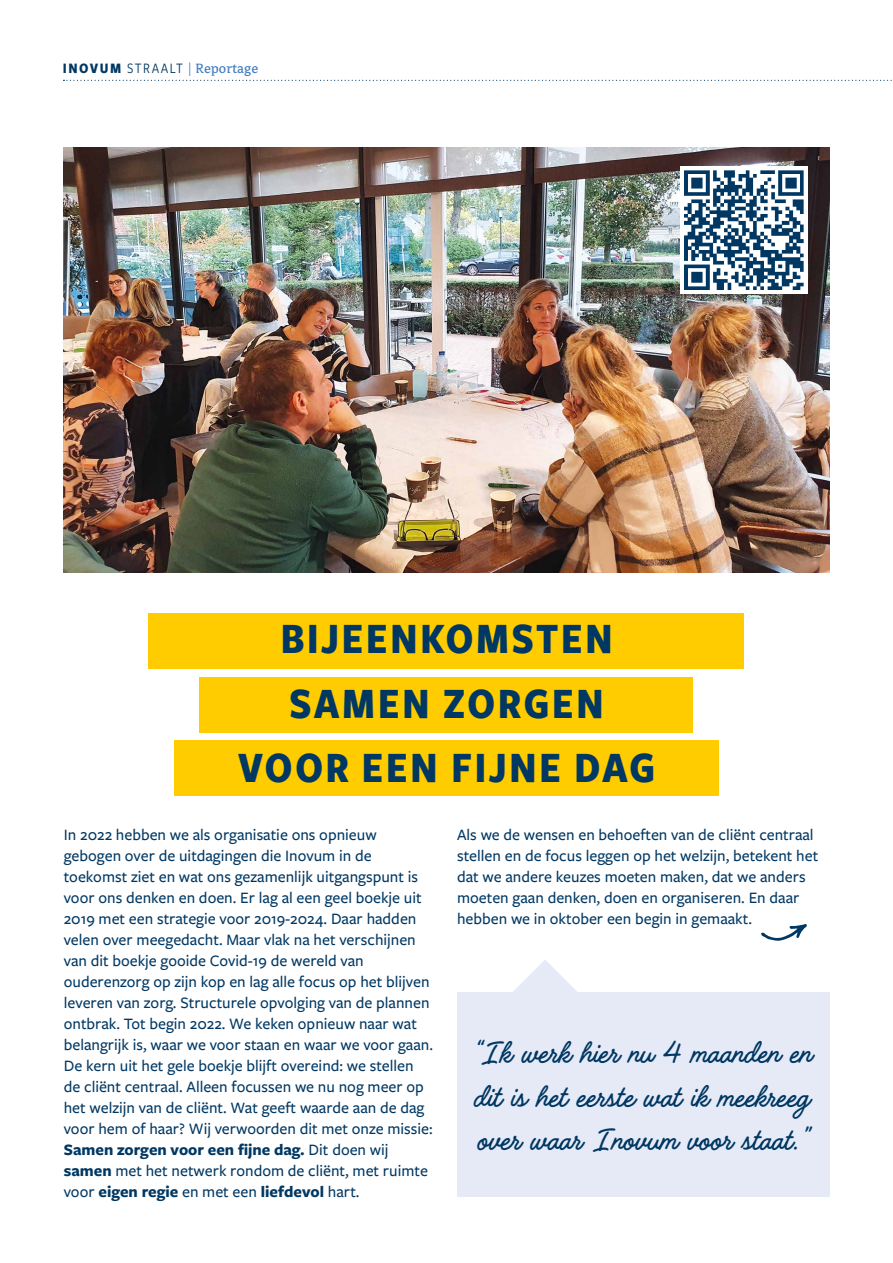
<style>
.page{position:relative;width:893px;height:1263px;background:#fff}
.page>*{position:absolute;margin:0;border:0;box-sizing:border-box;transform-origin:0 0}
.t1{font:700 45px/64.5px "Freight Sans Cnd Pro";letter-spacing:.05em;color:#003863;text-align:center}
.t2{font:36px/43.5px "Handelson Three";color:#003863;text-align:justify}
.t3{font:500 16.5px/21px "Freight Sans Pro";color:#003863}
.t4{font:15px "Avance Pro";color:#477ec0}
.s1{font-family:"Freight Sans Cnd Pro";font-weight:700;color:#003863}
.s2{font-family:"Freight Sans Cnd Pro";color:#003863}
.s3{font-family:"Freight Sans Cnd Pro"}
.s4{font-weight:700}
</style>
<div class="page">
<svg style="left:63px;top:80px;width:829px;height:1px"></svg>
<img style="left:64px;top:147px;width:765px;height:425px">
<div style="left:149px;top:613px;width:595px;height:55px;background:#fc0"></div>
<div style="left:200px;top:677px;width:493px;height:55px;background:#fc0"></div>
<div style="left:174px;top:741px;width:545px;height:55px;background:#fc0"></div>
<div style="left:680px;top:166px;width:128px;height:128px;background:#fff"></div>
<img style="left:684px;top:170px;width:120px;height:120px">
<svg style="left:761px;top:924px;width:46px;height:17px"></svg>
<div style="left:457px;top:993px;width:372px;height:204px;background:#e6eaf7"></div>
<svg style="left:506px;top:960px;width:78px;height:33px"></svg>
<p class="t4" style="left:63px;top:61px;width:197px"><span class="s1">INOVUM</span> <span class="s2">STRAALT</span> <span class="s3">|</span> Reportage</p>
<h1 class="t1" style="left:238px;top:605px;width:419px">BIJEENKOMSTEN<br>SAMEN ZORGEN<br>VOOR EEN FIJNE DAG</h1>
<p class="t3" style="left:64px;top:824px;width:371px">In 2022 hebben we als organisatie ons opnieuw gebogen over de uitdagingen die Inovum in de toekomst ziet en wat ons gezamenlijk uitgangspunt is voor ons denken en doen. Er lag al een geel boekje uit 2019 met een strategie voor 2019-2024. Daar hadden velen over meegedacht. Maar vlak na het verschijnen van dit boekje gooide Covid-19 de wereld van ouderenzorg op zijn kop en lag alle focus op het blijven leveren van zorg. Structurele opvolging van de plannen ontbrak. Tot begin 2022. We keken opnieuw naar wat belangrijk is, waar we voor staan en waar we voor gaan.<br>De kern uit het gele boekje blijft overeind: we stellen de cliënt centraal. Alleen focussen we nu nog meer op het welzijn van de cliënt. Wat geeft waarde aan de dag voor hem of haar? Wij verwoorden dit met onze missie:<br><span class="s4">Samen zorgen voor een fijne dag.</span> Dit doen wij <span class="s4">samen</span> met het netwerk rondom de cliënt, met ruimte voor <span class="s4">eigen regie</span> en met een <span class="s4">liefdevol</span> hart.</p>
<p class="t3" style="left:457px;top:824px;width:363px">Als we de wensen en behoeften van de cliënt centraal stellen en de focus leggen op het welzijn, betekent het dat we andere keuzes moeten maken, dat we anders moeten gaan denken, doen en organiseren. En daar hebben we in oktober een begin in gemaakt.</p>
<h2 class="t2" style="left:471px;top:1033px;width:341px">“Ik werk hier nu 4 maanden en dit is het eerste wat ik meekreeg over waar Inovum voor staat.”</h2>
</div>
